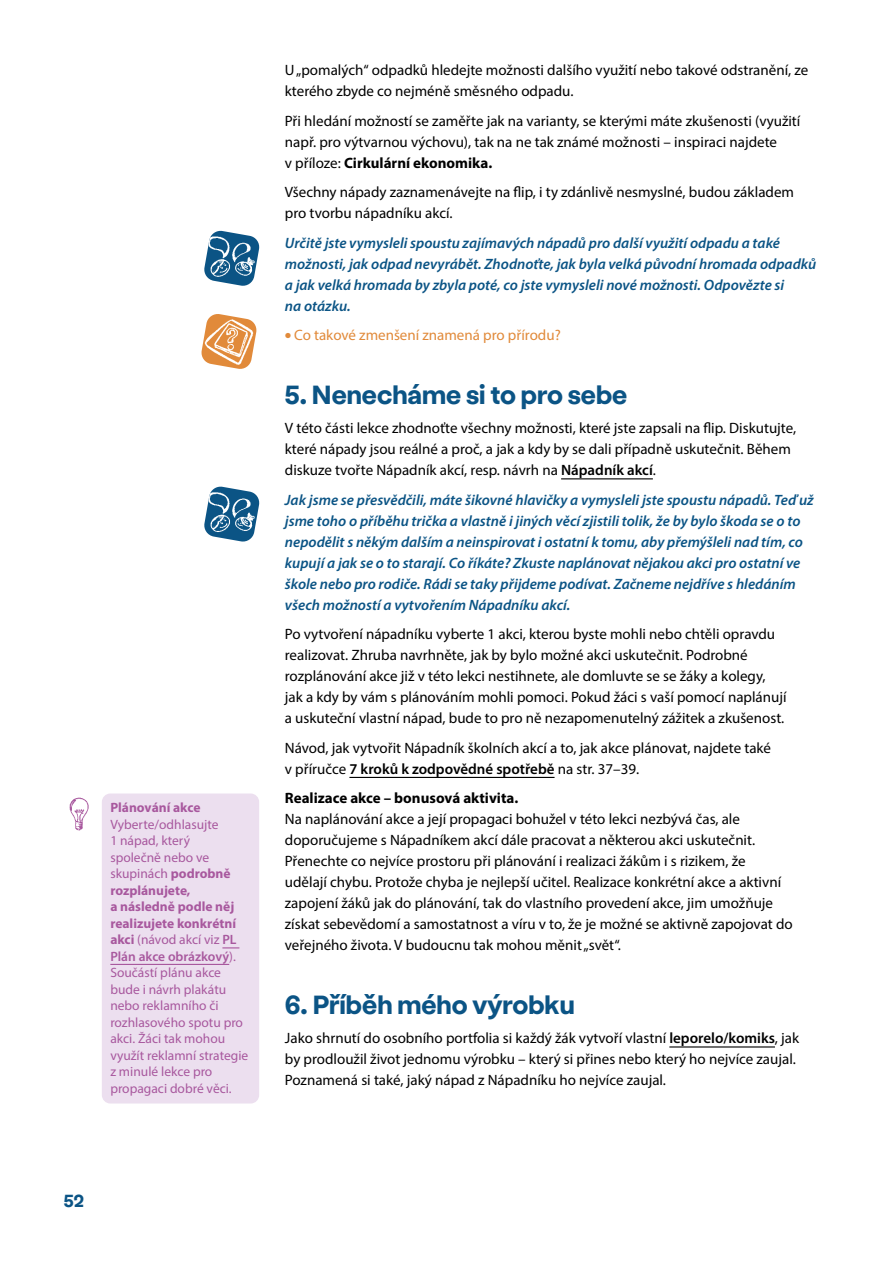
<style>
.page{position:relative;width:893px;height:1263px;background:#fff}
.page>*{position:absolute;margin:0;border:0;box-sizing:border-box;transform-origin:0 0}
.t1{font:700 27px "Stabil Grotesk";color:#0b5485}
.t2{font:700 18px "Stabil Grotesk";color:#0b5485}
.t3{font:15px/21px "Myriad Pro";color:#000}
.t4{font:italic 600 15px/21px "Myriad Pro";color:#0b5485}
.t5{font:15px "Myriad Pro";color:#e18a3a}
.t6{font:700 15px "Myriad Pro";color:#000}
.t7{font:13.5px/16.5px "Myriad Pro";color:#a8589e}
.t8{font:700 13.5px "Myriad Pro";color:#a8589e}
.s1{font-weight:700}
.s2{font-weight:600}
.s3{font-family:"Stabil Grotesk";font-weight:700}
</style>
<div class="page">
<hr style="left:561px;top:478px;width:92px;height:1px;background:#000">
<hr style="left:349px;top:777px;width:206px;height:1px;background:#000">
<hr style="left:669px;top:1046px;width:106px;height:1px;background:#000">
<svg style="left:210px;top:314px;width:25px;height:3px"></svg>
<img style="left:201px;top:317px;width:56px;height:52px">
<img style="left:204px;top:231px;width:56px;height:55px">
<img style="left:204px;top:487px;width:56px;height:55px">
<div style="left:102px;top:793px;width:157px;height:310px;background:#ecdfef;border-radius:9px"></div>
<svg style="left:222px;top:947px;width:17px;height:1px"></svg>
<hr style="left:110px;top:964px;width:119px;height:1px;background:#a8589e">
<img style="left:69px;top:797px;width:20px;height:34px">
<p class="t8" style="left:110px;top:799px;width:92px">Plánování akce</p>
<p class="t7" style="left:110px;top:816px;width:139px">Vyberte/odhlasujte<br>1 nápad, který<br>společně nebo ve skupinách <span class="s1">podrobně rozplánujete,<br>a následně podle něj realizujete konkrétní akci</span> (návod akcí viz <span class="s2">PL<br>Plán akce obrázkový</span>).<br>Součástí plánu akce bude i návrh plakátu nebo reklamního či rozhlasového spotu pro akci. Žáci tak mohou využít reklamní strategie z minulé lekce pro propagaci dobré věci.</p>
<p class="t3" style="left:285px;top:59px;width:525px">U „pomalých“ odpadků hledejte možnosti dalšího využití nebo takové odstranění, ze kterého zbyde co nejméně směsného odpadu.</p>
<p class="t3" style="left:285px;top:110px;width:517px">Při hledání možností se zaměřte jak na varianty, se kterými máte zkušenosti (využití např. pro výtvarnou výchovu), tak na ne tak známé možnosti – inspiraci najdete<br>v příloze: <span class="s1">Cirkulární ekonomika.</span></p>
<p class="t3" style="left:285px;top:181px;width:511px">Všechny nápady zaznamenávejte na flip, i ty zdánlivě nesmyslné, budou základem pro tvorbu nápadníku akcí.</p>
<p class="t4" style="left:285px;top:232px;width:533px">Určitě jste vymysleli spoustu zajímavých nápadů pro další využití odpadu a také možnosti, jak odpad nevyrábět. Zhodnoťte, jak byla velká původní hromada odpadků a jak velká hromada by zbyla poté, co jste vymysleli nové možnosti. Odpovězte si<br>na otázku.</p>
<p class="t5" style="left:285px;top:326px;width:277px"><span class="s3">•</span> Co takové zmenšení znamená pro přírodu?</p>
<h1 class="t1" style="left:285px;top:373px;width:344px">5. Nenecháme si to pro sebe</h1>
<p class="t3" style="left:285px;top:417px;width:513px">V této části lekce zhodnoťte všechny možnosti, které jste zapsali na flip. Diskutujte, které nápady jsou reálné a proč, a jak a kdy by se dali případně uskutečnit. Během diskuze tvořte Nápadník akcí, resp. návrh na <span class="s2">Nápadník akcí</span>.</p>
<p class="t4" style="left:285px;top:489px;width:530px">Jak jsme se přesvědčili, máte šikovné hlavičky a vymysleli jste spoustu nápadů. Teď už jsme toho o příběhu trička a vlastně i jiných věcí zjistili tolik, že by bylo škoda se o to nepodělit s někým dalším a neinspirovat i ostatní k tomu, aby přemýšleli nad tím, co kupují a jak se o to starají. Co říkáte? Zkuste naplánovat nějakou akci pro ostatní ve škole nebo pro rodiče. Rádi se taky přijdeme podívat. Začneme nejdříve s hledáním všech možností a vytvořením Nápadníku akcí.</p>
<p class="t3" style="left:285px;top:623px;width:503px">Po vytvoření nápadníku vyberte 1 akci, kterou byste mohli nebo chtěli opravdu realizovat. Zhruba navrhněte, jak by bylo možné akci uskutečnit. Podrobné rozplánování akce již v této lekci nestihnete, ale domluvte se se žáky a kolegy, jak a kdy by vám s plánováním mohli pomoci. Pokud žáci s vaší pomocí naplánují a uskuteční vlastní nápad, bude to pro ně nezapomenutelný zážitek a zkušenost.</p>
<p class="t3" style="left:285px;top:737px;width:488px">Návod, jak vytvořit Nápadník školních akcí a to, jak akce plánovat, najdete také v příručce <span class="s2">7 kroků k zodpovědné spotřebě</span> na str. 37–39.</p>
<p class="t6" style="left:285px;top:788px;width:235px">Realizace akce – bonusová aktivita.</p>
<p class="t3" style="left:285px;top:808px;width:509px">Na naplánování akce a její propagaci bohužel v této lekci nezbývá čas, ale doporučujeme s Nápadníkem akcí dále pracovat a některou akci uskutečnit.<br>Přenechte co nejvíce prostoru při plánování i realizaci žákům i s rizikem, že<br>udělají chybu. Protože chyba je nejlepší učitel. Realizace konkrétní akce a aktivní zapojení žáků jak do plánování, tak do vlastního provedení akce, jim umožňuje získat sebevědomí a samostatnost a víru v to, že je možné se aktivně zapojovat do veřejného života. V budoucnu tak mohou měnit „svět“.</p>
<h1 class="t1" style="left:285px;top:983px;width:291px">6. Příběh mého výrobku</h1>
<p class="t3" style="left:285px;top:1027px;width:516px">Jako shrnutí do osobního portfolia si každý žák vytvoří vlastní <span class="s2">leporelo/komiks</span>, jak by prodloužil život jednomu výrobku – který si přines nebo který ho nejvíce zaujal.<br>Poznamená si také, jaký nápad z Nápadníku ho nejvíce zaujal.</p>
<p class="t2" style="left:64px;top:1187px;width:22px">52</p>
</div>
